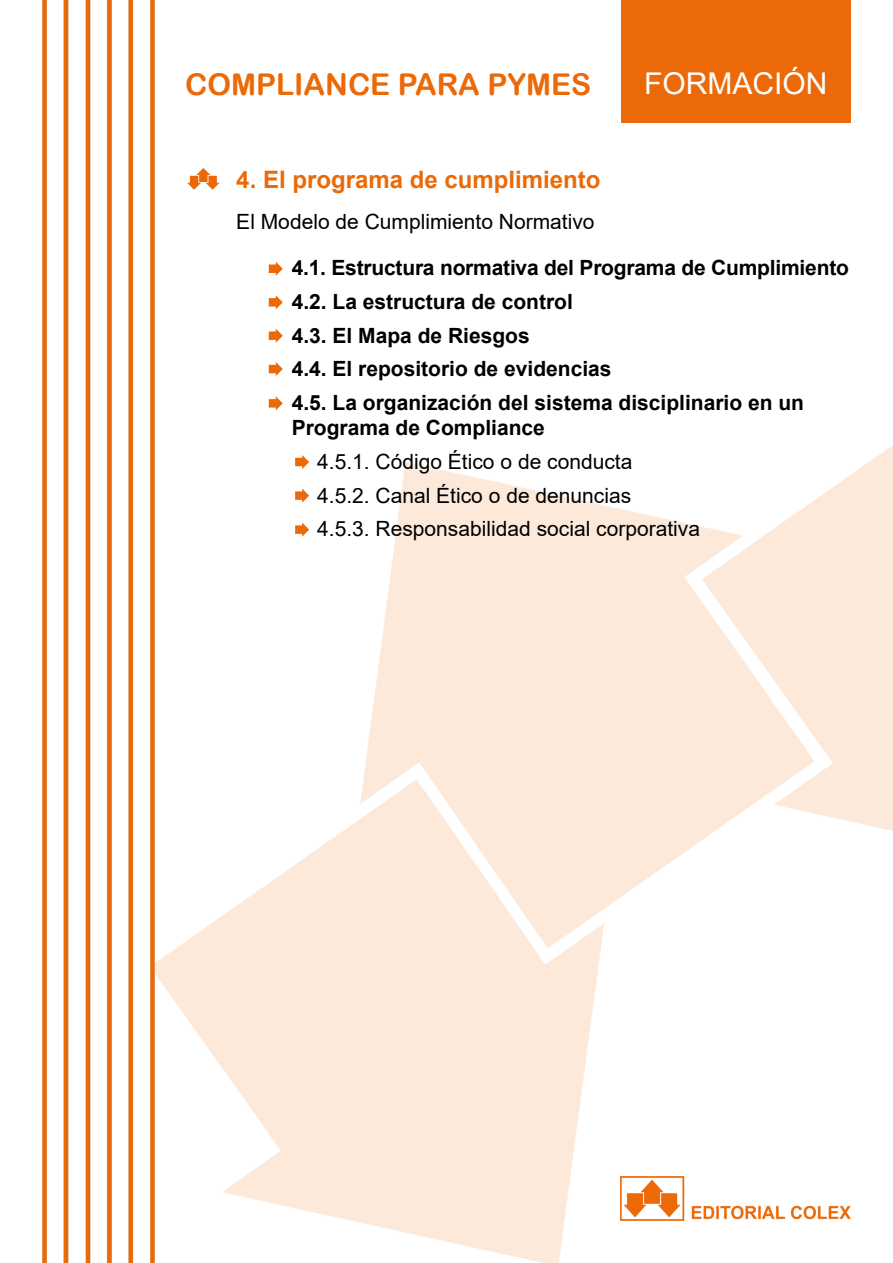
<style>
.page{position:relative;width:893px;height:1263px;background:#fff}
.page>*{position:absolute;margin:0;border:0;box-sizing:border-box;transform-origin:0 0}
.t1{font:30px "Arial Rounded MT Bold";color:#eb6907}
.t2{font:30px "Arial";color:#fff}
.t3{font:700 24px "Arial";color:#ec6907}
.t4{font:700 21px/33.8px "Arial";color:#000}
.t5{font:21px/33.8px "Arial";color:#000}
</style>
<div class="page">
<img style="left:155px;top:446px;width:738px;height:817px">
<img style="left:620px;top:1176px;width:230px;height:44px">
<img style="left:43px;top:0;width:112px;height:1263px">
<div style="left:621px;top:0;width:229px;height:123px;background:#ec6907"></div>
<svg style="left:187px;top:168px;width:33px;height:22px"></svg>
<svg style="left:269px;top:262px;width:14px;height:14px"></svg>
<svg style="left:269px;top:295px;width:14px;height:15px"></svg>
<svg style="left:269px;top:329px;width:14px;height:14px"></svg>
<svg style="left:295px;top:489px;width:14px;height:15px"></svg>
<svg style="left:295px;top:523px;width:14px;height:15px"></svg>
<svg style="left:269px;top:362px;width:14px;height:14px"></svg>
<svg style="left:269px;top:396px;width:14px;height:15px"></svg>
<svg style="left:295px;top:455px;width:14px;height:15px"></svg>
<h1 class="t1" style="left:185px;top:67px;width:407px">COMPLIANCE PARA PYMES</h1>
<h1 class="t2" style="left:644px;top:63px;width:185px">FORMACIÓN</h1>
<p class="t3" style="left:236px;top:162px;width:366px">4. El programa de cumplimiento</p>
<p class="t5" style="left:236px;top:205px;width:360px">El Modelo de Cumplimiento Normativo</p>
<p class="t4" style="left:292px;top:251px;width:559px">4.1. Estructura normativa del Programa de Cumplimiento 4.2. La estructura de control<br>4.3. El Mapa de Riesgos<br>4.4. El repositorio de evidencias<br>4.5. La organización del sistema disciplinario en un</p>
<p class="t4" style="left:292px;top:411px;width:255px">Programa de Compliance</p>
<p class="t5" style="left:317px;top:444px;width:384px">4.5.1. Código Ético o de conducta<br>4.5.2. Canal Ético o de denuncias<br>4.5.3. Responsabilidad social corporativa</p>
</div>
